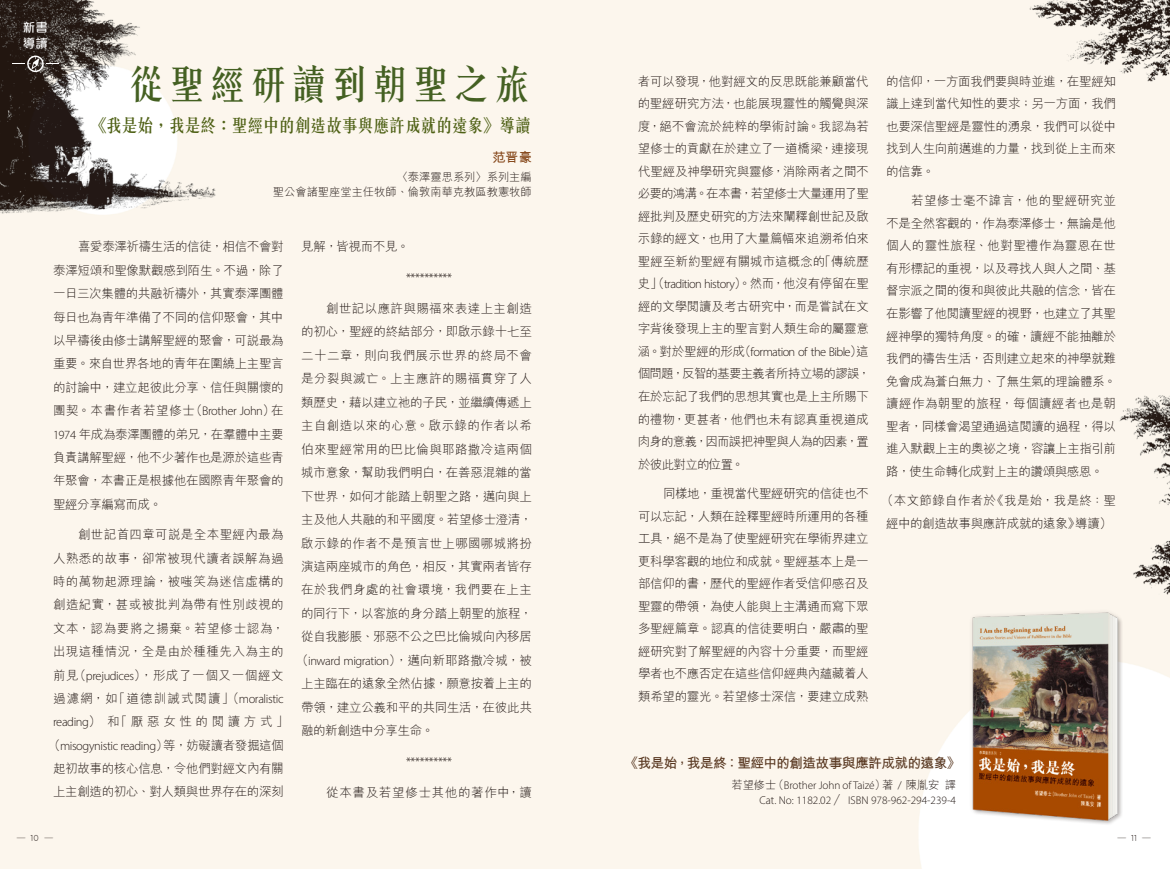
<style>
.page{position:relative;width:1170px;height:869px;background:#fff}
.page>*{position:absolute;margin:0;border:0;box-sizing:border-box;transform-origin:0 0}
.t1{font:500 39.38px "C Song 3 HK";letter-spacing:.03em;color:#446022}
.t2{font:500 17.62px "C Song 3 HK";letter-spacing:-.11em;color:#4f6116}
.t3{font:700 13.75px "M Hei HK";letter-spacing:-.045em;color:#57361f}
.t4{font:700 13.12px "M Hei HK";color:#824214}
.t5{font:300 12.5px/22.5px "M Hei HK";letter-spacing:-.025em;color:#221815;text-align:justify}
.t6{font:300 12.5px/23.4px "M Hei HK";letter-spacing:.035em;color:#221815}
.t7{font:300 12.5px "Myriad Pro";letter-spacing:-.035em;color:#221815}
.t8{font:300 12.5px "M Hei HK";letter-spacing:.05em;color:#221815}
.t9{font:500 12.5px/16.2px "M Elle HK";color:#fff}
.t10{font:300 11.25px/15px "Myriad Pro";color:#221815;text-align:right}
.t11{font:300 11.25px/15px "M Hei HK";color:#221815;text-align:right}
.t12{font:8.75px "Quicksand";color:#221815;scale:4 1}
.s1{font-family:"Myriad Pro"}
.s2{font-family:"M Hei HK"}
</style>
<div class="page">
<div style="left:0;top:0;width:1169px;height:868px;background:#fcf6ed"></div>
<svg style="left:12px;top:55px;width:47px;height:17px"></svg>
<img style="left:957px;top:608px;width:165px;height:217px">
<p class="t9" style="left:23px;top:19px;width:27px">新書導讀</p>
<h1 class="t1" style="left:127px;top:54px;width:406px">從聖經研讀到朝聖之旅</h1>
<h2 class="t2" style="left:89px;top:112px;width:444px">《我是始，我是終：聖經中的創造故事與應許成就的遠象》導讀</h2>
<p class="t4" style="left:492px;top:148px;width:41px">范晋豪</p>
<p class="t11" style="left:273px;top:169px;width:260px">〈泰澤靈思系列〉系列主編<br>聖公會諸聖座堂主任牧師、倫敦南華克教區教憲牧師</p>
<p class="t5" style="left:53px;top:234px;width:232px;line-height:23.4px;text-indent:25px">喜愛泰澤祈禱生活的信徒，相信不會對泰澤短頌和聖像默觀感到陌生。不過，除了一日三次集體的共融祈禱外，其實泰澤團體每日也為青年準備了不同的信仰聚會，其中以早禱後由修士講解聖經的聚會，可說最為重要。來自世界各地的青年在圍繞上主聖言的討論中，建立起彼此分享、信任與關懷的團契。本書作者若望修士（<span class="s1">Brother John</span>）在<span class="s1">1974</span> 年成為泰澤團體的弟兄，在羣體中主要負責講解聖經，他不少著作也是源於這些青年聚會，本書正是根據他在國際青年聚會的聖經分享編寫而成。</p>
<p class="t6" style="left:53px;top:522px;width:237px;text-indent:25px">創世記首四章可說是全本聖經內最為人熟悉的故事，卻常被現代讀者誤解為過時的萬物起源理論，被嗤笑為迷信虛構的創造紀實，甚或被批判為帶有性別歧視的文本，認為要將之揚棄。若望修士認為，出現這種情況，全是由於種種先入為主的前見（<span class="s1">prejudices</span>），形成了一個又一個經文過濾網，如「道德訓誡式閱讀」（<span class="s1">moralistic reading</span>）和「厭惡女性的閱讀方式」</p>
<p class="t7" style="left:48px;top:737px;width:237px"><span class="s2">（</span>misogynistic reading<span class="s2">）等，妨礙讀者發掘這個</span></p>
<p class="t5" style="left:53px;top:756px;width:232px;line-height:23.4px">起初故事的核心信息，令他們對經文內有關上主創造的初心、對人類與世界存在的深刻</p>
<p class="t5" style="left:301px;top:235px;width:109px">見解，皆視而不見。</p>
<p class="t7" style="left:406px;top:270px;width:47px">**********</p>
<p class="t5" style="left:301px;top:296px;width:233px;line-height:23.5px;text-indent:25px">創世記以應許與賜福來表達上主創造的初心，聖經的終結部分，即啟示錄十七至二十二章，則向我們展示世界的終局不會是分裂與滅亡。上主應許的賜福貫穿了人類歷史，藉以建立祂的子民，並繼續傳遞上主自創造以來的心意。啟示錄的作者以希伯來聖經常用的巴比倫與耶路撒冷這兩個城市意象，幫助我們明白，在善惡混雜的當下世界，如何才能踏上朝聖之路，邁向與上主及他人共融的和平國度。若望修士澄清，啟示錄的作者不是預言世上哪國哪城將扮演這兩座城市的角色，相反，其實兩者皆存在於我們身處的社會環境，我們要在上主的同行下，以客旅的身分踏上朝聖的旅程，從自我膨脹、邪惡不公之巴比倫城向內移居</p>
<p class="t7" style="left:296px;top:653px;width:237px"><span class="s2">（</span>inward migration<span class="s2">），邁向新耶路撒冷城，被</span></p>
<p class="t5" style="left:301px;top:671px;width:232px;line-height:23.5px">上主臨在的遠象全然佔據，願意按着上主的帶領，建立公義和平的共同生活，在彼此共融的新創造中分享生命。</p>
<p class="t7" style="left:406px;top:754px;width:47px">**********</p>
<p class="t8" style="left:326px;top:782px;width:207px">從本書及若望修士其他的著作中，讀</p>
<p class="t5" style="left:637px;top:69px;width:232px">者可以發現，他對經文的反思既能兼顧當代的聖經研究方法，也能展現靈性的觸覺與深度，絕不會流於純粹的學術討論。我認為若望修士的貢獻在於建立了一道橋梁，連接現代聖經及神學研究與靈修，消除兩者之間不必要的鴻溝。在本書，若望修士大量運用了聖經批判及歷史研究的方法來闡釋創世記及啟示錄的經文，也用了大量篇幅來追溯希伯來聖經至新約聖經有關城市這概念的「傳統歷</p>
<p class="t7" style="left:638px;top:276px;width:232px"><span class="s2">史」（</span>tradition history<span class="s2">）。然而，他沒有停留在聖</span></p>
<p class="t5" style="left:637px;top:294px;width:232px">經的文學閱讀及考古研究中，而是嘗試在文字背後發現上主的聖言對人類生命的屬靈意</p>
<p class="t7" style="left:638px;top:344px;width:232px"><span class="s2">涵。對於聖經的形成（</span>formation of the Bible<span class="s2">）這</span></p>
<p class="t5" style="left:637px;top:362px;width:234px">個問題，反智的基要主義者所持立場的謬誤，在於忘記了我們的思想其實也是上主所賜下的禮物，更甚者，他們也未有認真重視道成肉身的意義，因而誤把神聖與人為的因素，置於彼此對立的位置。</p>
<p class="t5" style="left:638px;top:481px;width:232px;text-indent:25px">同樣地，重視當代聖經研究的信徒也不可以忘記，人類在詮釋聖經時所運用的各種工具，絕不是為了使聖經研究在學術界建立更科學客觀的地位和成就。聖經基本上是一部信仰的書，歷代的聖經作者受信仰感召及聖靈的帶領，為使人能與上主溝通而寫下眾多聖經篇章。認真的信徒要明白，嚴肅的聖經研究對了解聖經的內容十分重要，而聖經學者也不應否定在這些信仰經典內蘊藏着人類希望的靈光。若望修士深信，要建立成熟</p>
<p class="t5" style="left:886px;top:69px;width:231px">的信仰，一方面我們要與時並進，在聖經知識上達到當代知性的要求；另一方面，我們也要深信聖經是靈性的湧泉，我們可以從中找到人生向前邁進的力量，找到從上主而來的信靠。</p>
<p class="t5" style="left:886px;top:189px;width:232px;text-indent:25px">若望修士毫不諱言，他的聖經研究並不是全然客觀的，作為泰澤修士，無論是他個人的靈性旅程、他對聖禮作為靈恩在世有形標記的重視，以及尋找人與人之間、基督宗派之間的復和與彼此共融的信念，皆在在影響了他閱讀聖經的視野，也建立了其聖經神學的獨特角度。的確，讀經不能抽離於我們的禱告生活，否則建立起來的神學就難免會成為蒼白無力、了無生氣的理論體系。讀經作為朝聖的旅程，每個讀經者也是朝聖者，同樣會渴望通過這閱讀的過程，得以進入默觀上主的奧祕之境，容讓上主指引前路，使生命轉化成對上主的讚頌與感恩。</p>
<p class="t5" style="left:881px;top:488px;width:236px;text-align:center">（本文節錄自作者於《我是始，我是終：聖經中的創造故事與應許成就的遠象》導讀）</p>
<p class="t3" style="left:624px;top:752px;width:337px">《我是始，我是終：聖經中的創造故事與應許成就的遠象》</p>
<p class="t10" style="left:731px;top:777px;width:226px"><span class="s2">若望修士（</span>Brother John of Taizé<span class="s2">）著</span> / <span class="s2">陳胤安譯<br></span>Cat. No: 1182.02 <span class="s2">／</span> ISBN 978-962-294-239-4</p>
<p class="t12" style="left:14px;top:832px;width:12px">-10 -</p>
<p class="t12" style="left:1114px;top:832px;width:11px">-11 -</p>
</div>
